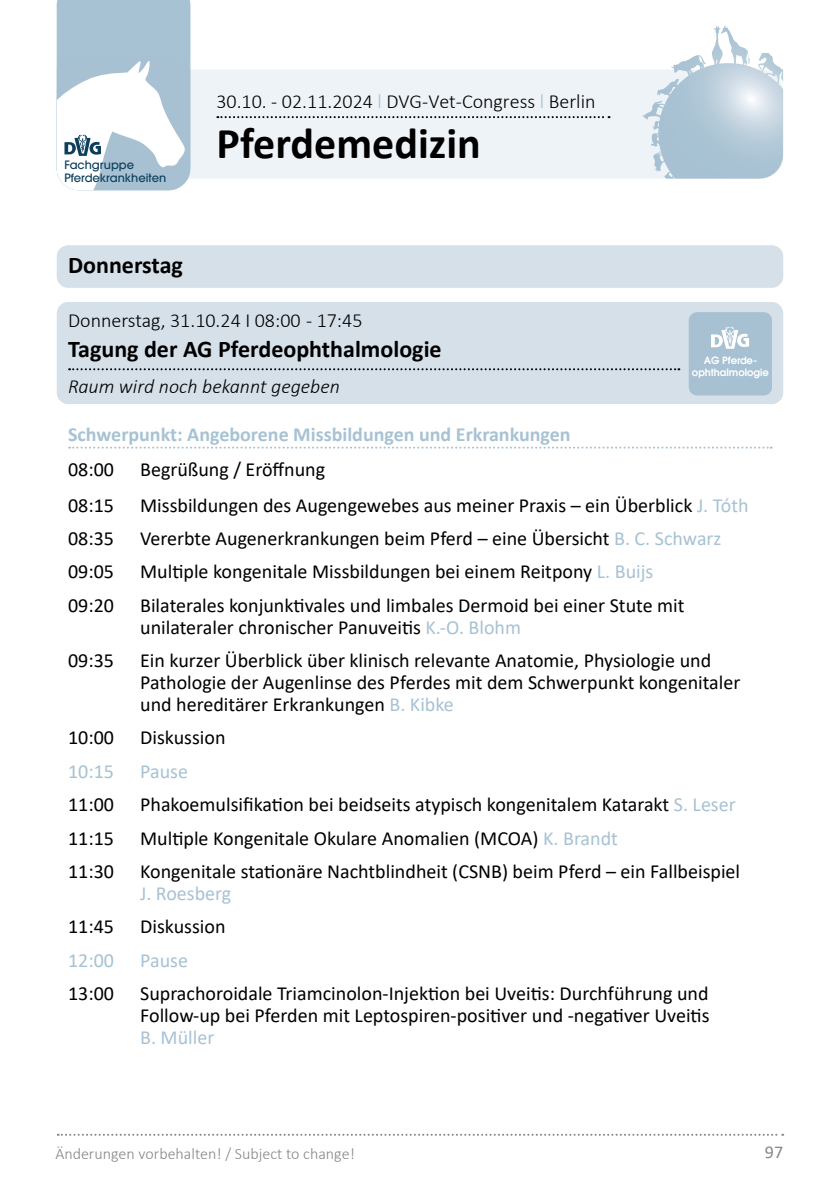
<style>
.page{position:relative;width:840px;height:1191px;background:#fff}
.page>*{position:absolute;margin:0;border:0;box-sizing:border-box;transform-origin:0 0}
.t1{font:700 44px "Calibri";color:#000}
.t2{font:700 24px "Calibri";color:#000}
.t3{font:20px/22px "Calibri";color:#000}
.t4{font:300 20px "Calibri";color:#000}
.t5{font:700 20px "Calibri";color:#a7c2d3}
.t6{font:20px "Calibri";color:#a7c2d3}
.t7{font:italic 300 20px "Calibri";color:#000}
.t8{font:18px "Calibri";color:#878787}
.t9{font:300 16px "Calibri";color:#878787}
.t10{font:500 11.4px/13.2px "ITC Avant Garde Std";color:#0d3e5c}
.t11{font:600 10px/12px "ITC Avant Garde Std";color:#fff;text-align:center}
.s1{color:#a7c2d3}
</style>
<div class="page">
<svg style="left:58px;top:1133px;width:724px;height:2px"></svg>
<svg style="left:57px;top:69px;width:725px;height:110px;background:#e5ecf2"></svg>
<svg style="left:57px;top:0;width:133px;height:190px"></svg>
<svg style="left:642px;top:28px;width:74px;height:102px"></svg>
<svg style="left:217px;top:116px;width:392px;height:2px"></svg>
<div style="left:57px;top:302px;width:725px;height:102px;background:#d5e0e9;border-radius:11px"></div>
<svg style="left:69px;top:368px;width:610px;height:2px"></svg>
<svg style="left:69px;top:446px;width:702px;height:2px"></svg>
<div style="left:688px;top:312px;width:83px;height:83px;background:#a7c1d2;border-radius:8px"></div>
<svg style="left:711px;top:327px;width:37px;height:22px"></svg>
<div style="left:57px;top:245px;width:725px;height:43px;background:#d5e0e9;border-radius:11px"></div>
<p class="t10" style="left:64px;top:158px;width:103px">Fachgruppe<br>Pferdekrankheiten</p>
<p class="t2" style="left:68px;top:248px;width:116px">Donnerstag</p>
<p class="t4" style="left:216px;top:89px;width:380px">30.10. - 02.11.2024 <span class="s1">l</span> DVG-Vet-Congress <span class="s1">l</span> Berlin</p>
<h1 class="t1" style="left:216px;top:112px;width:266px">Pferdemedizin</h1>
<p class="t4" style="left:68px;top:308px;width:296px">Donnerstag, 31.10.24 I 08:00 - 17:45</p>
<p class="t2" style="left:68px;top:332px;width:375px">Tagung der AG Pferdeophthalmologie</p>
<p class="t7" style="left:68px;top:374px;width:273px">Raum wird noch bekannt gegeben</p>
<p class="t5" style="left:68px;top:420px;width:503px">Schwerpunkt: Angeborene Missbildungen und Erkrankungen</p>
<p class="t3" style="left:68px;top:458px;width:47px">08:00</p>
<p class="t3" style="left:140px;top:458px;width:186px">Begrüßung / Eröffnung</p>
<p class="t3" style="left:68px;top:493px;width:47px">08:15</p>
<p class="t3" style="left:140px;top:493px;width:609px">Missbildungen des Augengewebes aus meiner Praxis – ein Überblick <span class="s1">J. Tóth</span></p>
<p class="t3" style="left:68px;top:527px;width:47px">08:35</p>
<p class="t3" style="left:140px;top:527px;width:582px">Vererbte Augenerkrankungen beim Pferd – eine Übersicht <span class="s1">B. C. Schwarz</span></p>
<p class="t3" style="left:68px;top:560px;width:47px">09:05</p>
<p class="t3" style="left:140px;top:560px;width:514px">Multiple kongenitale Missbildungen bei einem Reitpony <span class="s1">L. Buijs</span></p>
<p class="t3" style="left:68px;top:593px;width:47px">09:20</p>
<p class="t3" style="left:140px;top:593px;width:545px">Bilaterales konjunktivales und limbales Dermoid bei einer Stute mit unilateraler chronischer Panuveitis <span class="s1">K.-O. Blohm</span></p>
<p class="t3" style="left:68px;top:649px;width:47px">09:35</p>
<p class="t3" style="left:140px;top:649px;width:601px">Ein kurzer Überblick über klinisch relevante Anatomie, Physiologie und<br>Pathologie der Augenlinse des Pferdes mit dem Schwerpunkt kongenitaler und hereditärer Erkrankungen <span class="s1">B. Kibke</span></p>
<p class="t3" style="left:68px;top:726px;width:47px">10:00</p>
<p class="t3" style="left:140px;top:726px;width:87px">Diskussion</p>
<p class="t6" style="left:68px;top:757px;width:47px">10:15</p>
<p class="t6" style="left:140px;top:757px;width:49px">Pause</p>
<p class="t3" style="left:68px;top:793px;width:47px">11:00</p>
<p class="t3" style="left:140px;top:793px;width:596px">Phakoemulsifikation bei beidseits atypisch kongenitalem Katarakt <span class="s1">S. Leser</span></p>
<p class="t3" style="left:68px;top:826px;width:47px">11:15</p>
<p class="t3" style="left:140px;top:826px;width:479px">Multiple Kongenitale Okulare Anomalien (MCOA) <span class="s1">K. Brandt</span></p>
<p class="t3" style="left:68px;top:859px;width:47px">11:30</p>
<p class="t3" style="left:140px;top:859px;width:601px">Kongenitale stationäre Nachtblindheit (CSNB) beim Pferd – ein Fallbeispiel</p>
<p class="t6" style="left:140px;top:879px;width:93px">J. Roesberg</p>
<p class="t3" style="left:68px;top:915px;width:47px">11:45</p>
<p class="t3" style="left:140px;top:915px;width:87px">Diskussion</p>
<p class="t6" style="left:68px;top:946px;width:47px">12:00</p>
<p class="t6" style="left:140px;top:946px;width:49px">Pause</p>
<p class="t3" style="left:68px;top:981px;width:47px">13:00</p>
<p class="t3" style="left:140px;top:981px;width:570px">Suprachoroidale Triamcinolon-Injektion bei Uveitis: Durchführung und<br>Follow-up bei Pferden mit Leptospiren-positiver und -negativer Uveitis</p>
<p class="t6" style="left:140px;top:1023px;width:76px">B. Müller</p>
<p class="t11" style="left:691px;top:354px;width:78px">AG Pferde&shy;ophthalmologie</p>
<p class="t9" style="left:55px;top:1143px;width:301px">Änderungen vorbehalten! / Subject to change!</p>
<p class="t8" style="left:764px;top:1139px;width:20px">97</p>
</div>
